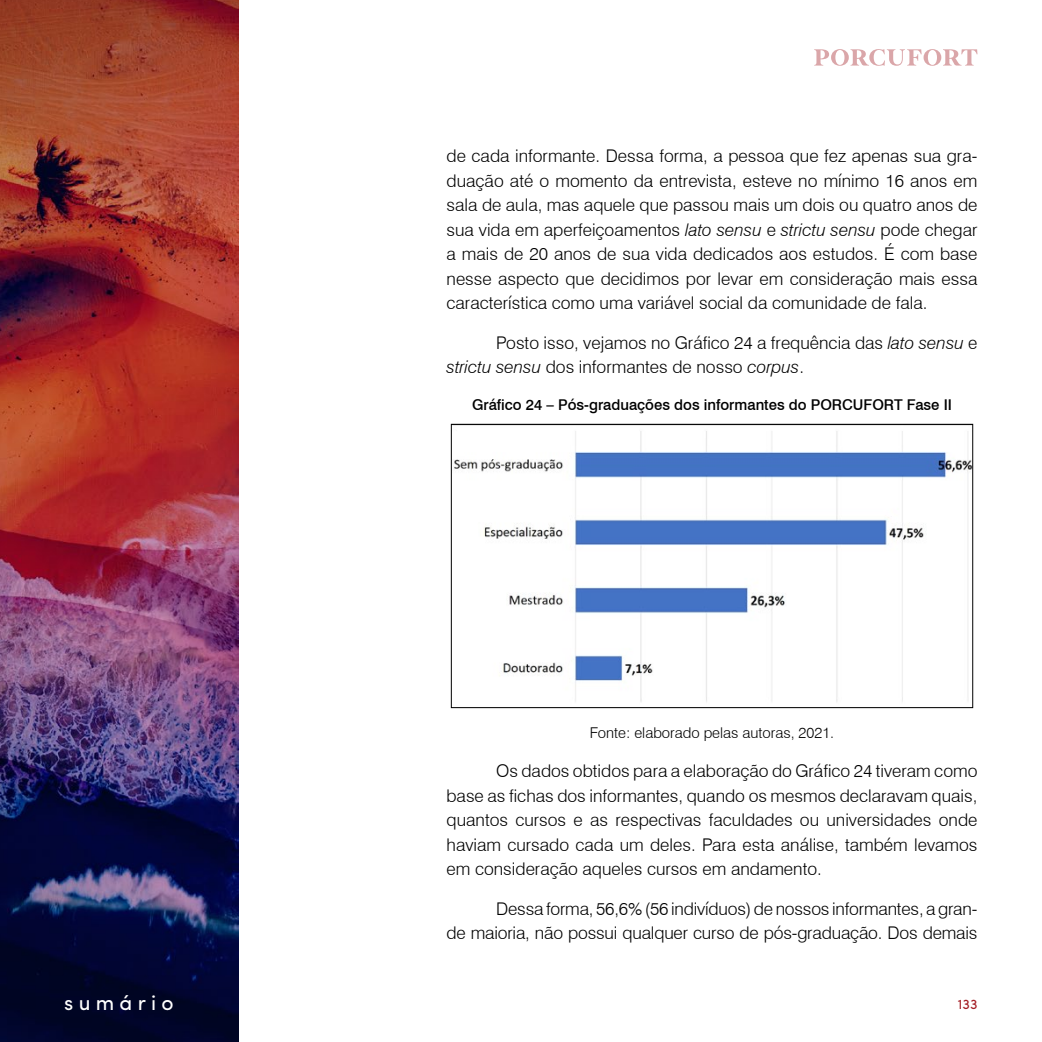
<style>
.page{position:relative;width:1042px;height:1042px;background:#fff}
.page>*{position:absolute;margin:0;border:0;box-sizing:border-box;transform-origin:0 0}
.t1{font:21px "Sofia Pro";letter-spacing:.25em;color:#fff}
.t2{font:300 17.5px/24.5px "Swiss 721 BT";color:#000;text-align:justify}
.t3{font:500 14.88px "Swiss 721 BT";color:#000}
.t4{font:300 14.88px "Swiss 721 BT";color:#000}
.t5{font:14px "Sofia Pro";color:#a42027}
.s1{font-style:italic}
</style>
<div class="page">
<svg style="left:814px;top:49px;width:163px;height:17px"></svg>
<img style="left:0;top:0;width:238px;height:1042px">
<img style="left:454px;top:431px;width:517px;height:271px">
<div style="left:451px;top:424px;width:522px;height:284px;border:1px solid #000"></div>
<p class="t2" style="left:446px;top:144px;width:532px">de cada informante. Dessa forma, a pessoa que fez apenas sua gra&shy;duação até o momento da entrevista, esteve no mínimo 16 anos em sala de aula, mas aquele que passou mais um dois ou quatro anos de sua vida em aperfeiçoamentos <span class="s1">lato sensu</span> e <span class="s1">strictu sensu</span> pode chegar a mais de 20 anos de sua vida dedicados aos estudos. É com base nesse aspecto que decidimos por levar em consideração mais essa característica como uma variável social da comunidade de fala.</p>
<p class="t2" style="left:446px;top:330px;width:532px;text-indent:50px">Posto isso, vejamos no Gráfico 24 a frequência das <span class="s1">lato sensu</span> e <span class="s1">strictu sensu</span> dos informantes de nosso <span class="s1">corpus</span>.</p>
<p class="t3" style="left:472px;top:396px;width:481px">Gráfico 24 – Pós-graduações dos informantes do PORCUFORT Fase II</p>
<p class="t4" style="left:590px;top:723px;width:246px">Fonte: elaborado pelas autoras, 2021.</p>
<p class="t2" style="left:446px;top:759px;width:532px;text-indent:50px">Os dados obtidos para a elaboração do Gráfico 24 tiveram como base as fichas dos informantes, quando os mesmos declaravam quais, quantos cursos e as respectivas faculdades ou universidades onde haviam cursado cada um deles. Para esta análise, também levamos em consideração aqueles cursos em andamento.</p>
<p class="t2" style="left:446px;top:896px;width:532px;text-align:right">Dessa forma, 56,6% (56 indivíduos) de nossos informantes, a gran-<br>de maioria, não possui qualquer curso de pós-graduação. Dos demais</p>
<p class="t1" style="left:64px;top:986px;width:111px">sumário</p>
<p class="t5" style="left:958px;top:993px;width:21px">133</p>
</div>
